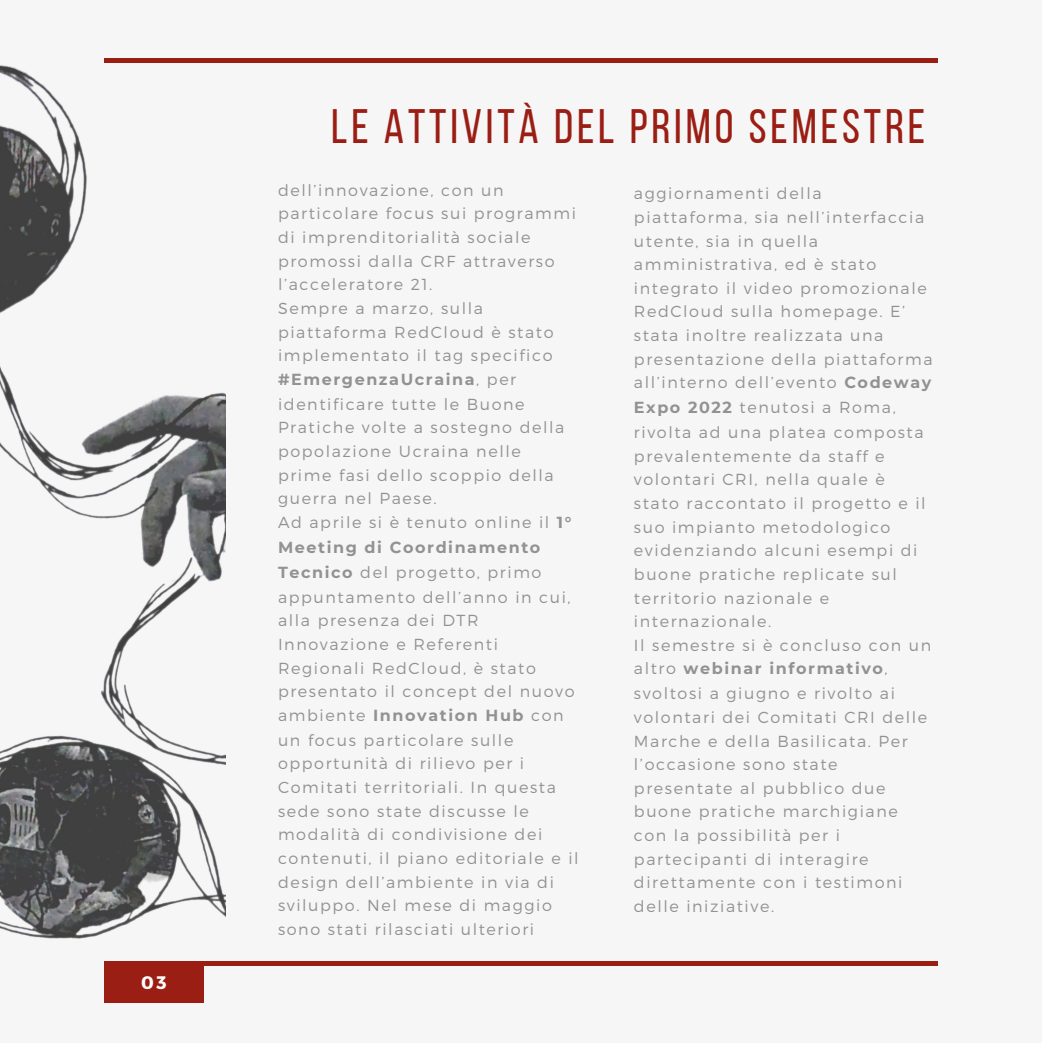
<style>
.page{position:relative;width:1042px;height:1043px;background:#fff}
.page>*{position:absolute;margin:0;border:0;box-sizing:border-box;transform-origin:0 0}
.t1{font:48.12px "Bebas Neue";letter-spacing:.08em;color:#9b1e14}
.t2{font:700 18.2px "Montserrat";color:#fff}
.t3{font:300 15.92px/23.8px "Montserrat";letter-spacing:.1em;color:#929292}
.s1{font-weight:700}
</style>
<div class="page">
<div style="left:0;top:0;width:1041px;height:1041px;background:#f6f6f6"></div>
<img style="left:0;top:62px;width:225px;height:941px">
<hr style="left:104px;top:58px;width:833px;height:4px;background:#9b1e14">
<div style="left:104px;top:961px;width:100px;height:40px;background:#9b1e14"></div>
<svg style="left:104px;top:960px;width:833px;height:4px;fill:#9b1e14"></svg>
<p class="t2" style="left:141px;top:970px;width:27px">03</p>
<h1 class="t1" style="left:331px;top:107px;width:595px">LE ATTIVITÀ DEL PRIMO SEMESTRE</h1>
<p class="t3" style="left:278px;top:177px;width:302px">dell’innovazione, con un particolare focus sui programmi di imprenditorialità sociale promossi dalla CRF attraverso l’acceleratore 21.<br>Sempre a marzo, sulla piattaforma RedCloud è stato implementato il tag specifico <span class="s1">#EmergenzaUcraina</span>, per identificare tutte le Buone<br>Pratiche volte a sostegno della popolazione Ucraina nelle<br>prime fasi dello scoppio della guerra nel Paese.<br>Ad aprile si è tenuto online il <span class="s1">1°<br>Meeting di Coordinamento<br>Tecnico</span> del progetto, primo appuntamento dell’anno in cui, alla presenza dei DTR<br>Innovazione e Referenti<br>Regionali RedCloud, è stato presentato il concept del nuovo ambiente <span class="s1">Innovation Hub</span> con un focus particolare sulle opportunità di rilievo per i<br>Comitati territoriali. In questa sede sono state discusse le modalità di condivisione dei contenuti, il piano editoriale e il design dell’ambiente in via di sviluppo. Nel mese di maggio sono stati rilasciati ulteriori</p>
<p class="t3" style="left:633px;top:181px;width:300px">aggiornamenti della piattaforma, sia nell’interfaccia utente, sia in quella amministrativa, ed è stato integrato il video promozionale<br>RedCloud sulla homepage. E’ stata inoltre realizzata una presentazione della piattaforma all’interno dell’evento <span class="s1">Codeway<br>Expo 2022</span> tenutosi a Roma, rivolta ad una platea composta prevalentemente da staff e volontari CRI, nella quale è stato raccontato il progetto e il suo impianto metodologico evidenziando alcuni esempi di buone pratiche replicate sul territorio nazionale e internazionale.<br>Il semestre si è concluso con un altro <span class="s1">webinar informativo</span>, svoltosi a giugno e rivolto ai volontari dei Comitati CRI delle<br>Marche e della Basilicata. Per l’occasione sono state presentate al pubblico due buone pratiche marchigiane con la possibilità per i partecipanti di interagire direttamente con i testimoni delle iniziative.</p>
</div>
